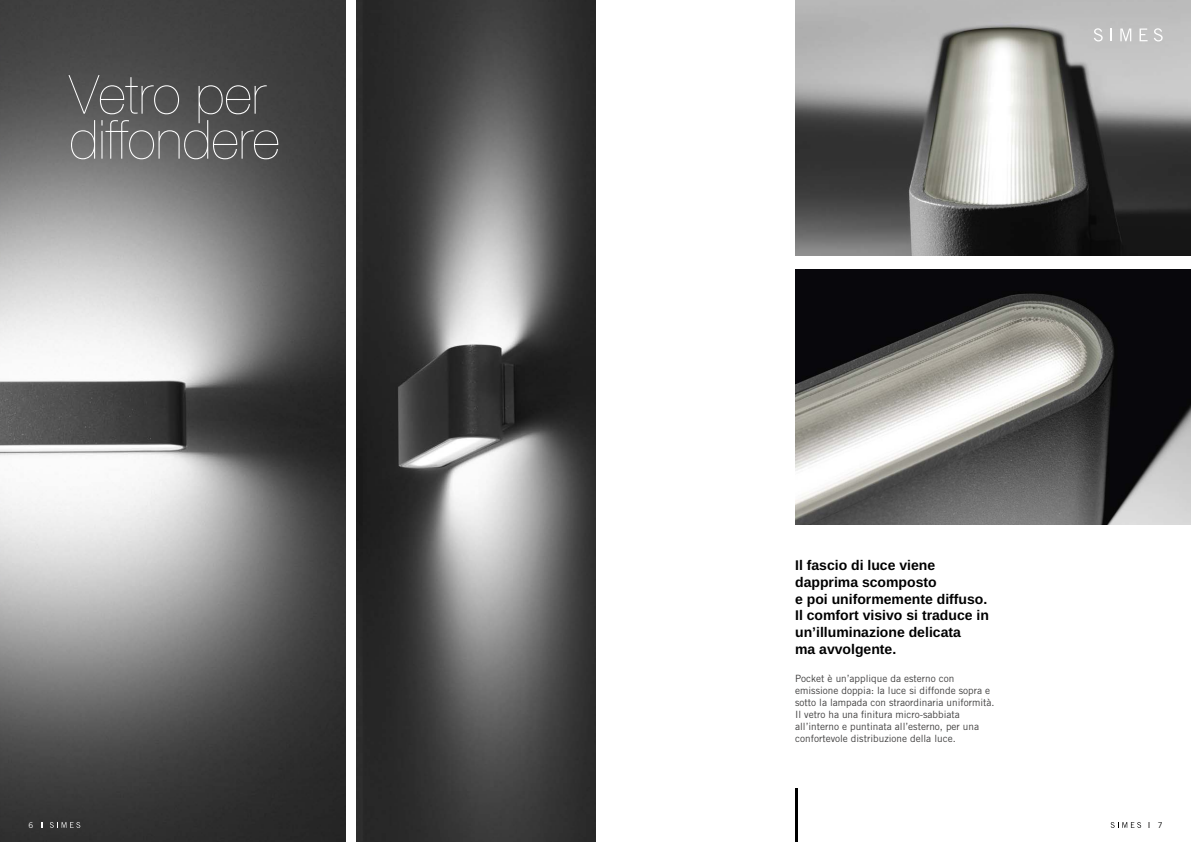
<style>
.page{position:relative;width:1191px;height:842px;background:#fff}
.page>*{position:absolute;margin:0;border:0;box-sizing:border-box;transform-origin:0 0}
.t1{font:200 54px/45px "Helvetica Neue LT Pro";color:#fff}
.t2{font:700 14px/16.8px "Arimo";color:#000}
.t3{font:10px/12px "Trade Gothic LT Std";color:#3f3e3e}
.t4{font:8px "Trade Gothic LT Std";color:#fff}
.t5{font:8px "Trade Gothic LT Std";color:#000}
</style>
<div class="page">
<img style="left:795px;top:0;width:396px;height:255px">
<img style="left:795px;top:269px;width:396px;height:255px">
<img style="left:357px;top:0;width:238px;height:842px">
<img style="left:0;top:0;width:346px;height:842px">
<hr style="left:795px;top:788px;width:3px;height:54px;background:#000">
<svg style="left:1110px;top:822px;width:31px;height:6px"></svg>
<svg style="left:1148px;top:822px;width:2px;height:6px"></svg>
<svg style="left:41px;top:822px;width:2px;height:6px"></svg>
<svg style="left:50px;top:822px;width:30px;height:6px"></svg>
<svg style="left:1093px;top:28px;width:9px;height:13px"></svg>
<svg style="left:1110px;top:29px;width:1px;height:12px"></svg>
<svg style="left:1120px;top:29px;width:11px;height:12px"></svg>
<svg style="left:1139px;top:29px;width:8px;height:12px"></svg>
<svg style="left:1153px;top:28px;width:9px;height:13px"></svg>
<h1 class="t1" style="left:69px;top:72px;width:212px">Vetro per diffondere</h1>
<h2 class="t2" style="left:795px;top:557px;width:195px">Il fascio di luce viene dapprima scomposto<br>e poi uniformemente diffuso.<br>Il comfort visivo si traduce in un’illuminazione delicata<br>ma avvolgente.</h2>
<p class="t3" style="left:795px;top:672px;width:201px">Pocket è un’applique da esterno con emissione doppia: la luce si diffonde sopra e sotto la lampada con straordinaria uniformità.<br>Il vetro ha una finitura micro-sabbiata all’interno e puntinata all’esterno, per una confortevole distribuzione della luce.</p>
<p class="t4" style="left:28px;top:820px;width:6px">6</p>
<p class="t5" style="left:1157px;top:820px;width:6px">7</p>
</div>
